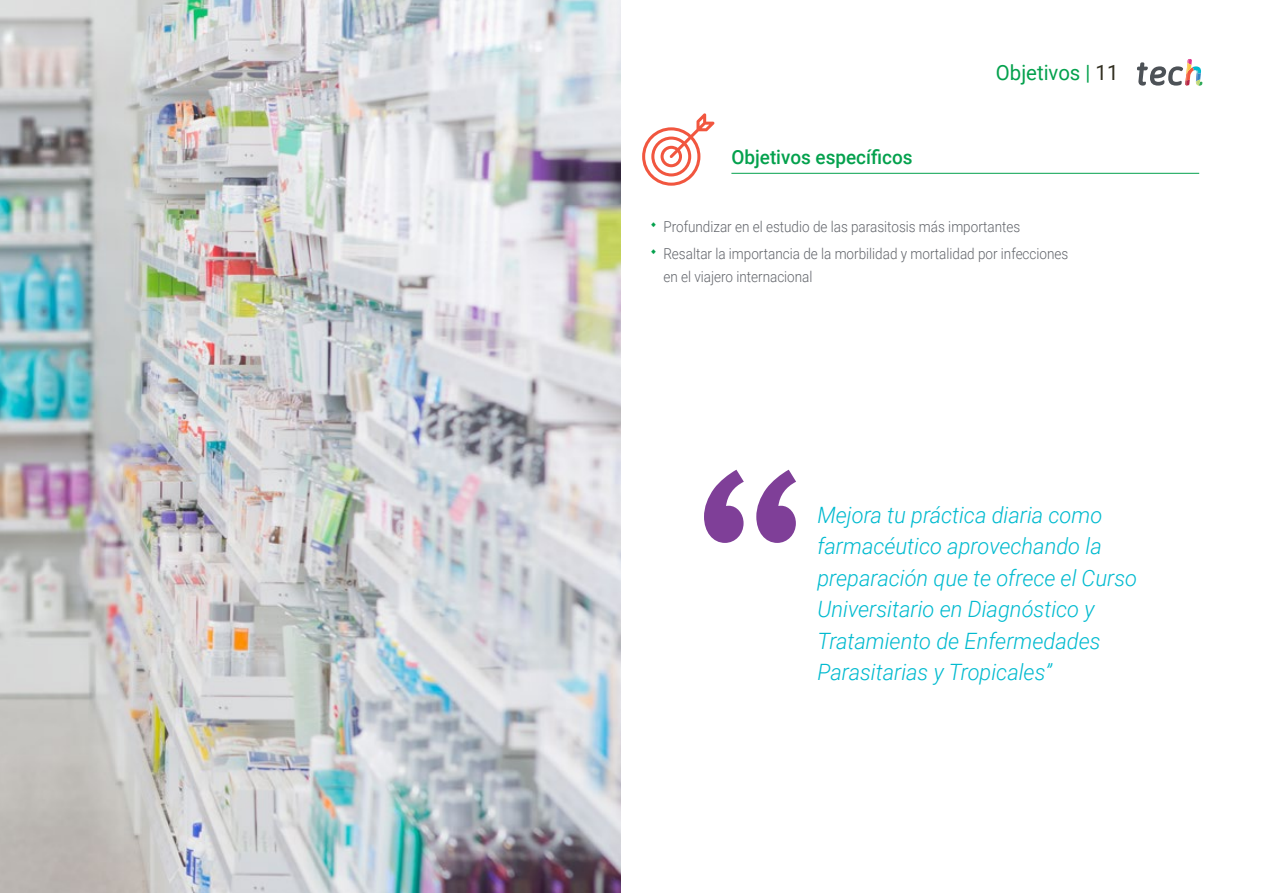
<style>
.page{position:relative;width:1263px;height:893px;background:#fff}
.page>*{position:absolute;margin:0;border:0;box-sizing:border-box;transform-origin:0 0}
.t1{font:italic 300 22.5px/31.5px "Roboto";color:#00bacf}
.t2{font:21px "Roboto";color:#04a14d}
.t3{font:500 19.5px "Roboto";color:#04a14d}
.t4{font:300 15px/26.7px "Roboto";color:#61646a;scale:.9 1}
.s1{color:#312e20}
</style>
<div class="page">
<svg style="left:642px;top:113px;width:72px;height:73px"></svg>
<hr style="left:731px;top:173px;width:468px;height:1px;background:#04a14d">
<svg style="left:1137px;top:59px;width:65px;height:27px"></svg>
<img style="left:0;top:0;width:621px;height:893px">
<svg style="left:704px;top:470px;width:92px;height:73px"></svg>
<p class="t3" style="left:731px;top:144px;width:183px">Objetivos específicos</p>
<p class="t2" style="left:996px;top:57px;width:124px">Objetivos | <span class="s1">11</span></p>
<p class="t4" style="left:663px;top:213px;width:451px">Profundizar en el estudio de las parasitosis más importantes<br>Resaltar la importancia de la morbilidad y mortalidad por infecciones</p>
<p class="t4" style="left:663px;top:262px;width:167px">en el viajero internacional</p>
<p class="t1" style="left:817px;top:498px;width:321px">Mejora tu práctica diaria como farmacéutico aprovechando la preparación que te ofrece el Curso<br>Universitario en Diagnóstico y<br>Tratamiento de Enfermedades<br>Parasitarias y Tropicales”</p>
</div>
